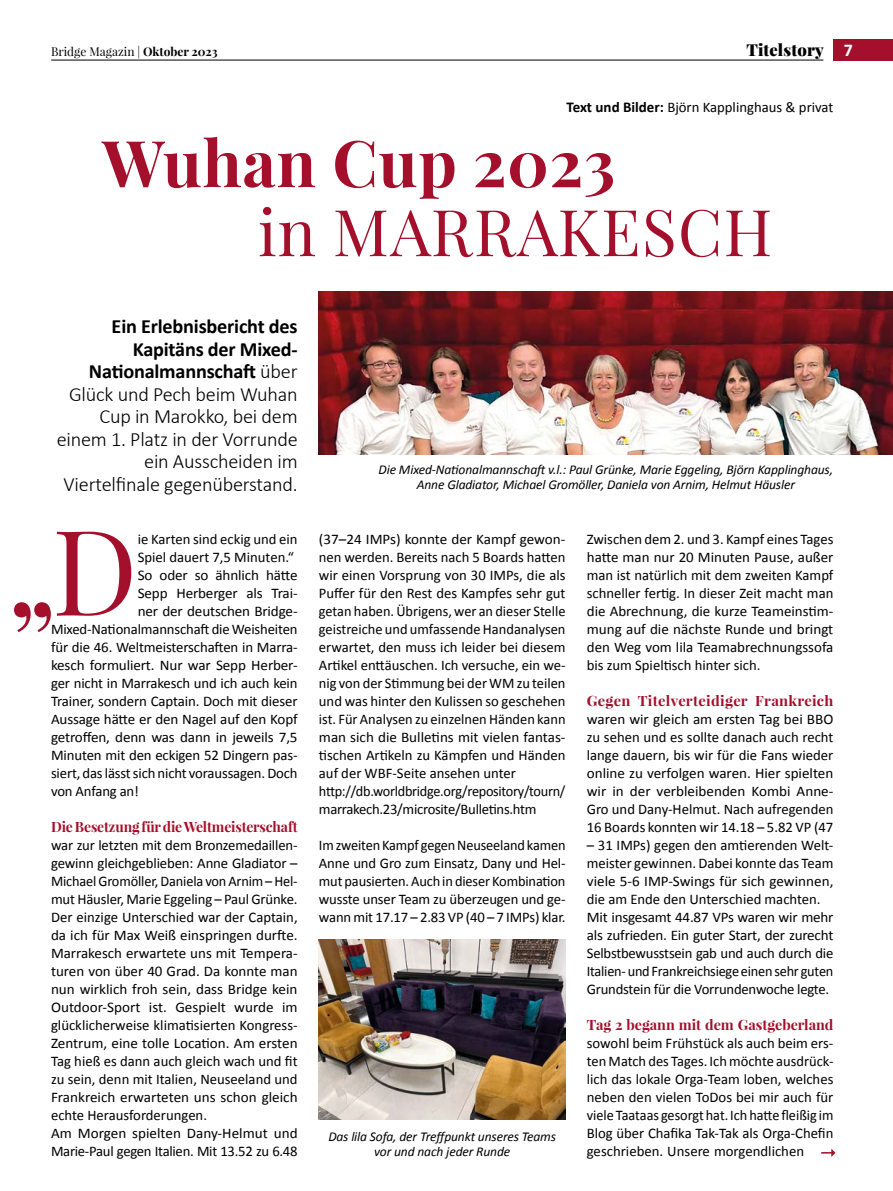
<style>
.page{position:relative;width:893px;height:1191px;background:#fff}
.page>*{position:absolute;margin:0;border:0;box-sizing:border-box;transform-origin:0 0}
.t1{font:118.8px "Playfair Display";color:#a40f2b}
.t2{font:700 64.5px "Playfair Display";letter-spacing:.01em;color:#a40f2b}
.t3{font:64.5px "Playfair Display";letter-spacing:.02em;color:#a40f2b}
.t4{font:300 20.25px/22.5px "Calibri";letter-spacing:-.01em;color:#000;text-align:right}
.t5{font:900 16.5px "Playfair Display";letter-spacing:.01em;color:#000}
.t6{font:14.7px/18px "Calibri";letter-spacing:-.01em;color:#000;text-align:justify}
.t7{font:700 14.25px "Playfair Display";color:#a40f2b}
.t8{font:700 14.25px "Playfair Display";letter-spacing:.02em;color:#a40f2b}
.t9{font:italic 13.5px/15px "Calibri";letter-spacing:-.01em;color:#000;text-align:center}
.t10{font:12px "Playfair Display";color:#000}
.s1{font-weight:700}
.s2{font-family:"Calibri";font-weight:700;font-size:18px}
.s3{font-weight:700;font-size:15px}
</style>
<div class="page">
<div style="left:833px;top:39px;width:60px;height:21px;background:#a40f2b"></div>
<hr style="left:51px;top:60px;width:772px;height:1px;background:#000">
<svg style="left:821px;top:1149px;width:14px;height:8px"></svg>
<img style="left:319px;top:292px;width:574px;height:163px">
<img style="left:319px;top:940px;width:247px;height:180px">
<p class="t10" style="left:51px;top:44px;width:168px">Bridge Magazin | <span class="s1">Oktober 2023</span></p>
<p class="t5" style="left:746px;top:39px;width:107px">Titelstory <span class="s2">7</span></p>
<p class="t6" style="left:567px;top:97px;width:268px"><span class="s3">Text und Bilder:</span> Björn Kapplinghaus &amp; privat</p>
<h2 class="t2" style="left:102px;top:122px;width:515px">Wuhan Cup 2023</h2>
<h2 class="t3" style="left:258px;top:192px;width:516px">in MARRAKESCH</h2>
<h3 class="t4" style="left:57px;top:315px;width:243px"><span class="s1">Ein Erlebnisbericht des<br>Kapitäns der Mixed-<br>Nationalmannschaft</span> über<br>Glück und Pech beim Wuhan<br>Cup in Marokko, bei dem einem 1. Platz in der Vorrunde ein Ausscheiden im<br>Viertelfinale gegenüberstand.</h3>
<h1 class="t1" style="left:7px;top:497px;width:133px">„D</h1>
<p class="t6" style="left:138px;top:529px;width:161px">ie Karten sind eckig und ein</p>
<p class="t6" style="left:138px;top:547px;width:158px">Spiel dauert 7,5 Minuten.“</p>
<p class="t6" style="left:138px;top:565px;width:161px">So oder so ähnlich hätte</p>
<p class="t6" style="left:138px;top:583px;width:161px">Sepp Herberger als Trai-</p>
<p class="t6" style="left:138px;top:601px;width:161px">ner der deutschen Bridge-</p>
<p class="t6" style="left:51px;top:619px;width:248px">Mixed-NationalmannschaftdieWeisheiten</p>
<p class="t6" style="left:51px;top:637px;width:248px">für die 46. Weltmeisterschaften in Marra-</p>
<p class="t6" style="left:51px;top:655px;width:248px">kesch formuliert. Nur war Sepp Herber-</p>
<p class="t6" style="left:51px;top:673px;width:248px">ger nicht in Marrakesch und ich auch kein</p>
<p class="t6" style="left:51px;top:691px;width:248px">Trainer, sondern Captain. Doch mit dieser</p>
<p class="t6" style="left:51px;top:709px;width:248px">Aussage hätte er den Nagel auf den Kopf</p>
<p class="t6" style="left:51px;top:727px;width:248px">getroffen, denn was dann in jeweils 7,5</p>
<p class="t6" style="left:51px;top:745px;width:248px">Minuten mit den eckigen 52 Dingern pas-</p>
<p class="t6" style="left:51px;top:763px;width:248px">siert, daslässtsich nicht voraussagen.Doch</p>
<p class="t6" style="left:51px;top:781px;width:89px">von Anfang an!</p>
<p class="t7" style="left:51px;top:817px;width:248px">Die Besetzung für die Weltmeisterschaft</p>
<p class="t6" style="left:51px;top:835px;width:248px;text-align:left">war zur letzten mit dem Bronzemedaillen&shy;gewinn gleichgeblieben: Anne Gladiator – MichaelGromöller,Daniela vonArnim–Hel&shy;mut Häusler, Marie Eggeling – Paul Grünke.<br>Der einzige Unterschied war der Captain, da ich für Max Weiß einspringen durfte.<br>Marrakesch erwartete uns mit Tempera&shy;turen von über 40 Grad. Da konnte man nun wirklich froh sein, dass Bridge kein Outdoor-Sport ist. Gespielt wurde im glücklicherweise klimatisierten Kongress-Zentrum, eine tolle Location. Am ersten Tag hieß es dann auch gleich wach und fit zu sein, denn mit Italien, Neuseeland und Frankreich erwarteten uns schon gleich echte Herausforderungen.<br>Am Morgen spielten Dany-Helmut und Marie-Paul gegen Italien. Mit 13.52 zu 6.48</p>
<p class="t9" style="left:379px;top:462px;width:456px">Die Mixed-Nationalmannschaft v.l.: Paul Grünke, Marie Eggeling, Björn Kapplinghaus,<br>Anne Gladiator, Michael Gromöller, Daniela von Arnim, Helmut Häusler</p>
<p class="t6" style="left:319px;top:529px;width:248px;text-align:left">(37–24 IMPs) konnte der Kampf gewon&shy;nen werden. Bereits nach 5 Boards hatten wir einen Vorsprung von 30 IMPs, die als Puffer für den Rest des Kampfes sehr gut getan haben. Übrigens, wer an dieser Stelle geistreiche und umfassende Handanalysen erwartet, den muss ich leider bei diesem Artikel enttäuschen. Ich versuche, ein we&shy;nig von der Stimmung bei der WM zu teilen und was hinter den Kulissen so geschehen ist. Für Analysen zu einzelnen Händen kann man sich die Bulletins mit vielen fantas&shy;tischen Artikeln zu Kämpfen und Händen auf der WBF-Seite ansehen unter http://db.worldbridge.org/repository/tourn/ marrakech.23/microsite/Bulletins.htm</p>
<p class="t6" style="left:319px;top:835px;width:248px">Im zweiten Kampf gegen Neuseeland kamen Anne und Gro zum Einsatz, Dany und Hel&shy;mut pausierten.Auch in dieser Kombination wusste unser Team zu überzeugen und ge&shy;wann mit 17.17 – 2.83 VP (40 – 7 IMPs) klar.</p>
<p class="t9" style="left:328px;top:1128px;width:229px">Das lila Sofa, der Treffpunkt unseres Teams vor und nach jeder Runde</p>
<p class="t6" style="left:587px;top:529px;width:248px">Zwischen dem 2. und 3. Kampf eines Tages hatte man nur 20 Minuten Pause, außer man ist natürlich mit dem zweiten Kampf schneller fertig. In dieser Zeit macht man die Abrechnung, die kurze Teameinstim&shy;mung auf die nächste Runde und bringt den Weg vom lila Teamabrechnungssofa bis zum Spieltisch hinter sich.</p>
<p class="t8" style="left:587px;top:691px;width:248px">Gegen Titelverteidiger Frankreich</p>
<p class="t6" style="left:587px;top:709px;width:248px">waren wir gleich am ersten Tag bei BBO zu sehen und es sollte danach auch recht lange dauern, bis wir für die Fans wieder online zu verfolgen waren. Hier spielten wir in der verbleibenden Kombi Anne-Gro und Dany-Helmut. Nach aufregenden 16 Boards konnten wir 14.18 – 5.82 VP (47</p>
<p class="t6" style="left:587px;top:835px;width:248px;text-align:left">– 31 IMPs) gegen den amtierenden Welt&shy;meister gewinnen. Dabei konnte das Team viele 5-6 IMP-Swings für sich gewinnen, die am Ende den Unterschied machten.<br>Mit insgesamt 44.87 VPs waren wir mehr als zufrieden. Ein guter Start, der zurecht Selbstbewusstsein gab und auch durch die Italien- und Frankreichsiege einen sehr guten Grundstein für die Vorrundenwoche legte.</p>
<p class="t7" style="left:587px;top:1015px;width:248px">Tag 2 begann mit dem Gastgeberland</p>
<p class="t6" style="left:587px;top:1033px;width:248px">sowohl beim Frühstück als auch beim ers&shy;ten Match des Tages. Ich möchte ausdrück&shy;lich das lokale Orga-Team loben, welches neben den vielen ToDos bei mir auch für viele Taataas gesorgt hat. Ich hatte fleißig im Blog über Chafika Tak-Tak als Orga-Chefin geschrieben. Unsere morgendlichen</p>
</div>
